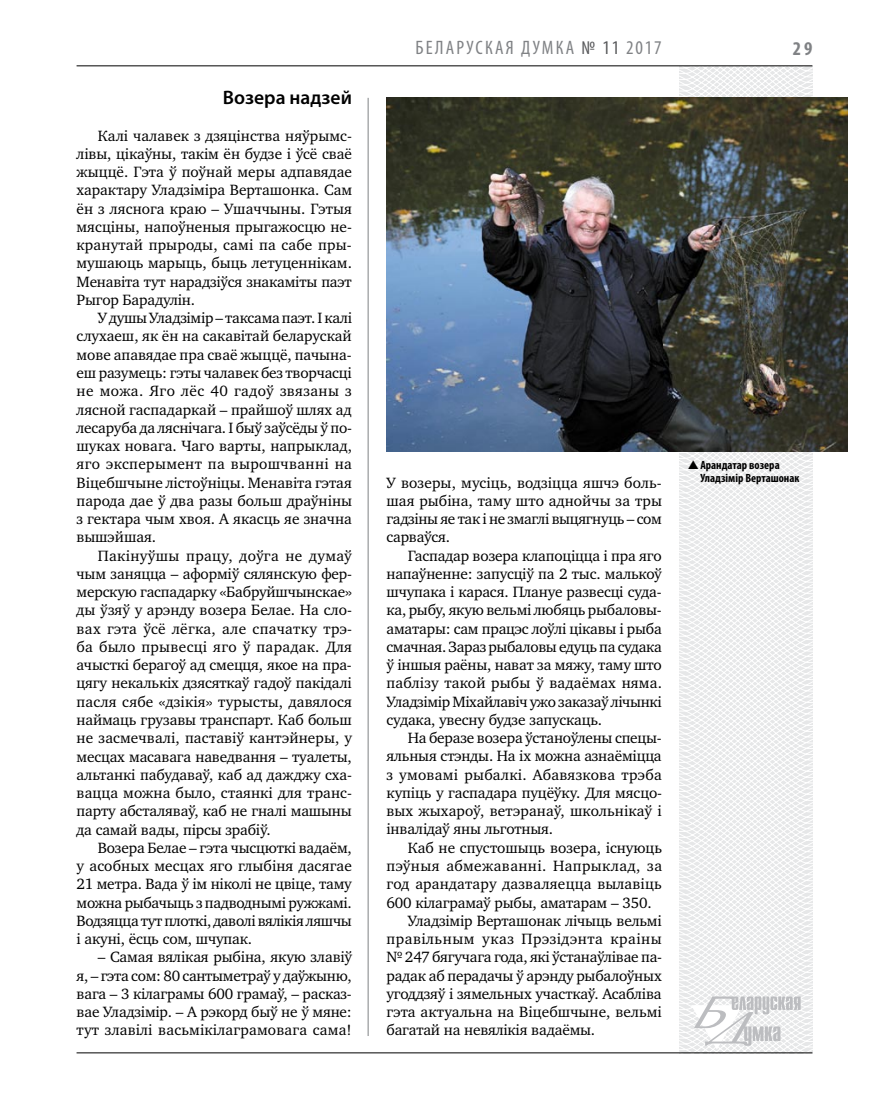
<style>
.page{position:relative;width:872px;height:1106px;background:#fff}
.page>*{position:absolute;margin:0;border:0;box-sizing:border-box;transform-origin:0 0}
.t1{font:condensed 19.5px "Myriad Pro";letter-spacing:.1em;color:#808285}
.t2{font:600 19.5px "Myriad Pro";color:#000}
.t3{font:700 condensed 19.5px "Myriad Pro";color:#808285}
.t4{font:15.3px/18.3px "Charter C";letter-spacing:-.01em;color:#000;text-align:justify}
.t5{font:15.3px "Charter C";letter-spacing:.015em;color:#000}
.t6{font:15.3px "Charter C";letter-spacing:.025em;color:#000}
.t7{font:15.3px "Charter C";letter-spacing:.035em;color:#000}
.t8{font:700 condensed 12px/13.5px "Myriad Pro";color:#000}
.s1{color:#58595b}
</style>
<div class="page">
<hr style="left:368px;top:98px;width:1px;height:938px;background:#808285">
<svg style="left:621px;top:65px;width:227px;height:989px"></svg>
<svg style="left:691px;top:996px;width:109px;height:53px"></svg>
<hr style="left:77px;top:65px;width:735px;height:1px;background:#000">
<hr style="left:77px;top:1052px;width:735px;height:1px;background:#000">
<img style="left:386px;top:97px;width:461px;height:354px">
<svg style="left:688px;top:460px;width:23px;height:10px"></svg>
<p class="t2" style="left:223px;top:85px;width:131px">Возера надзей</p>
<p class="t4" style="left:77px;top:126px;width:277px;text-indent:21px">Калі чалавек з дзяцінства няўрымс&shy;лівы, цікаўны, такім ён будзе і ўсё сваё жыццё. Гэта ў поўнай меры адпавядае характару Уладзіміра Верташонка. Сам ён з ляснога краю – Ушаччыны. Гэтыя мясціны, напоўненыя прыгажосцю не&shy;кранутай прыроды, самі па сабе пры&shy;мушаюць марыць, быць летуценнікам.<br>Менавіта тут нарадзіўся знакаміты паэт Рыгор Барадулін.</p>
<p class="t4" style="left:77px;top:309px;width:277px;text-indent:21px">У душы Уладзімір – таксама паэт. І калі слухаеш, як ён на сакавітай беларускай мове апавядае пра сваё жыццё, пачына&shy;еш разумець: гэты чалавек без творчасці не можа. Яго лёс 40 гадоў звязаны з лясной гаспадаркай – прайшоў шлях ад лесаруба да ляснічага. І быў заўсёды ў по&shy;шуках новага. Чаго варты, напрыклад, яго эксперымент па вырошчванні на Віцебшчыне лістоўніцы. Менавіта гэтая парода дае ў два разы больш драўніны з гектара чым хвоя. А якасць яе значна вышэйшая.</p>
<p class="t4" style="left:77px;top:546px;width:277px;text-indent:21px">Пакінуўшы працу, доўга не думаў чым заняцца – аформіў сялянскую фер&shy;мерскую гаспадарку «Бабруйшчынскае» ды ўзяў у арэнду возера Белае. На сло&shy;вах гэта ўсё лёгка, але спачатку трэ&shy;ба было прывесці яго ў парадак. Для ачысткі берагоў ад смецця, якое на пра&shy;цягу некалькіх дзясяткаў гадоў пакідалі пасля сябе «дзікія» турысты, давялося наймаць грузавы транспарт. Каб больш не засмечвалі, паставіў кантэйнеры, у месцах масавага наведвання – туалеты, альтанкі пабудаваў, каб ад дажджу сха&shy;вацца можна было, стаянкі для транс&shy;парту абсталяваў, каб не гналі машыны да самай вады, пірсы зрабіў.</p>
<p class="t4" style="left:77px;top:838px;width:277px;text-indent:21px">Возера Белае – гэта чысцюткі вадаём, у асобных месцах яго глыбіня дасягае 21 метра. Вада ў ім ніколі не цвіце, таму можна рыбачыць з падводнымі ружжамі.<br>Водзяцца тут плоткі, даволі вялікія ляшчы і акуні, ёсць сом, шчупак.</p>
<p class="t4" style="left:77px;top:948px;width:277px;text-indent:21px">– Самая вялікая рыбіна, якую злавіў я, – гэта сом: 80 сантыметраў у даўжыню, вага – 3 кілаграмы 600 грамаў, – расказ&shy;вае Уладзімір. – А рэкорд быў не ў мяне: тут злавілі васьмікілаграмовага сама!</p>
<p class="t1" style="left:415px;top:36px;width:21px">БЕЛАРУС</p>
<p class="t1" style="left:485px;top:36px;width:178px">КАЯ ДУМКА <span class="s1">№ 11</span> 2017</p>
<p class="t3" style="left:793px;top:37px;width:21px">29</p>
<p class="t4" style="left:386px;top:473px;width:277px">У возеры, мусіць, водзіцца яшчэ боль&shy;шая рыбіна, таму што аднойчы за тры гадзіны яе так і не змаглі выцягнуць – сом сарваўся.</p>
<p class="t4" style="left:386px;top:546px;width:277px;text-indent:21px">Гаспадар возера клапоціцца і пра яго напаўненне: запусціў па 2 тыс. малькоў шчупака і карася. Плануе развесці суда&shy;ка, рыбу, якую вельмі любяць рыбаловы&shy;аматары: сам працэс лоўлі цікавы і рыба смачная. Зараз рыбаловы едуць па судака ў іншыя раёны, нават за мяжу, таму што паблізу такой рыбы ў вадаёмах няма.<br>Уладзімір Міхайлавіч ужо заказаў лічынкі судака, увесну будзе запускаць.</p>
<p class="t4" style="left:386px;top:729px;width:277px;text-indent:21px">На беразе возера ўстаноўлены спецы&shy;яльныя стэнды. На іх можна азнаёміцца з умовамі рыбалкі. Абавязкова трэба купіць у гаспадара пуцёўку. Для мясцо&shy;вых жыхароў, ветэранаў, школьнікаў і інвалідаў яны льготныя.</p>
<p class="t4" style="left:408px;top:838px;width:256px">Каб не спустошыць возера, існуюць</p>
<p class="t6" style="left:386px;top:857px;width:277px">пэўныя абмежаванні. Напрыклад, за</p>
<p class="t5" style="left:386px;top:875px;width:277px">год арандатару дазваляецца вылавіць</p>
<p class="t4" style="left:386px;top:893px;width:267px">600 кілаграмаў рыбы, аматарам – 350.</p>
<p class="t4" style="left:408px;top:911px;width:255px">Уладзімір Верташонак лічыць вельмі</p>
<p class="t7" style="left:386px;top:930px;width:277px">правільным указ Прэзідэнта краіны</p>
<p class="t4" style="left:386px;top:948px;width:277px">№ 247 бягучага года, які ўстанаўлівае па-</p>
<p class="t4" style="left:386px;top:966px;width:277px">радак аб перадачы ў арэнду рыбалоўных</p>
<p class="t4" style="left:386px;top:984px;width:277px">угоддзяў і зямельных участкаў. Асабліва</p>
<p class="t4" style="left:386px;top:1002px;width:277px">гэта актуальна на Віцебшчыне, вельмі</p>
<p class="t4" style="left:386px;top:1021px;width:210px">багатай на невялікія вадаёмы.</p>
<p class="t8" style="left:700px;top:458px;width:101px">Арандатар возера<br>Уладзімір Верташонак</p>
</div>
